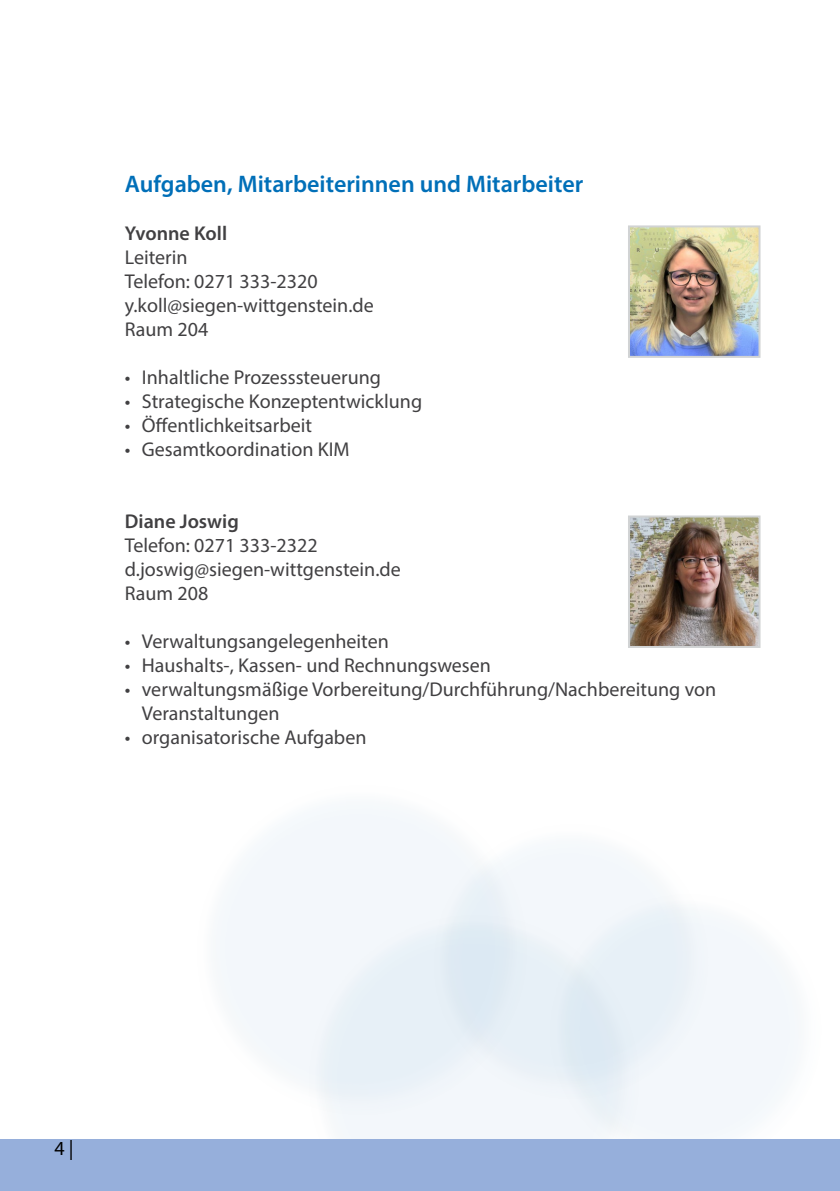
<style>
.page{position:relative;width:840px;height:1191px;background:#fff}
.page>*{position:absolute;margin:0;border:0;box-sizing:border-box;transform-origin:0 0}
.t1{font:600 24px "Myriad Pro";color:#006fb8}
.t2{font:20px/24px "Myriad Pro";color:#414042}
.t3{font:600 20px "Myriad Pro";color:#414042}
.t4{font:20px "Myriad Pro";color:#000}
</style>
<div class="page">
<div style="left:555px;top:881px;width:270px;height:293px;background:#f4f8fb"></div>
<div style="left:312px;top:903px;width:330px;height:288px;background:#f3f7fb"></div>
<div style="left:0;top:1140px;width:839px;height:51px;background:#96afdb"></div>
<div style="left:436px;top:812px;width:274px;height:293px;background:#fff;opacity:.75"></div>
<div style="left:190px;top:778px;width:340px;height:340px;background:#fff"></div>
<div style="left:200px;top:773px;width:329px;height:348px;background:#fff;opacity:.75"></div>
<img style="left:630px;top:228px;width:127px;height:127px">
<div style="left:627px;top:225px;width:133px;height:133px;border:2px solid #d1d3d4"></div>
<img style="left:630px;top:518px;width:127px;height:127px">
<div style="left:627px;top:515px;width:133px;height:133px;border:2px solid #d1d3d4"></div>
<p class="t1" style="left:125px;top:169px;width:459px">Aufgaben, Mitarbeiterinnen und Mitarbeiter</p>
<p class="t3" style="left:125px;top:221px;width:104px">Yvonne Koll</p>
<p class="t2" style="left:125px;top:245px;width:250px">Leiterin<br>Telefon: 0271 333-2320 y.koll@siegen-wittgenstein.de<br>Raum 204</p>
<p class="t2" style="left:125px;top:365px;width:257px">• Inhaltliche Prozesssteuerung</p>
<p class="t2" style="left:125px;top:389px;width:299px">• Strategische Konzeptentwicklung</p>
<p class="t2" style="left:125px;top:413px;width:189px">• Öffentlichkeitsarbeit</p>
<p class="t2" style="left:125px;top:437px;width:226px">• Gesamtkoordination KIM</p>
<p class="t3" style="left:125px;top:509px;width:115px">Diane Joswig</p>
<p class="t2" style="left:125px;top:533px;width:277px">Telefon: 0271 333-2322 d.joswig@siegen-wittgenstein.de<br>Raum 208</p>
<p class="t2" style="left:125px;top:629px;width:265px">• Verwaltungsangelegenheiten</p>
<p class="t2" style="left:125px;top:653px;width:367px">• Haushalts-, Kassen- und Rechnungswesen</p>
<p class="t2" style="left:142px;top:677px;width:575px;text-indent:-17px">• verwaltungsmäßige Vorbereitung/Durchführung/Nachbereitung von<br>Veranstaltungen</p>
<p class="t2" style="left:125px;top:725px;width:243px">• organisatorische Aufgaben</p>
<p class="t4" style="left:54px;top:1135px;width:21px">4 |</p>
</div>
